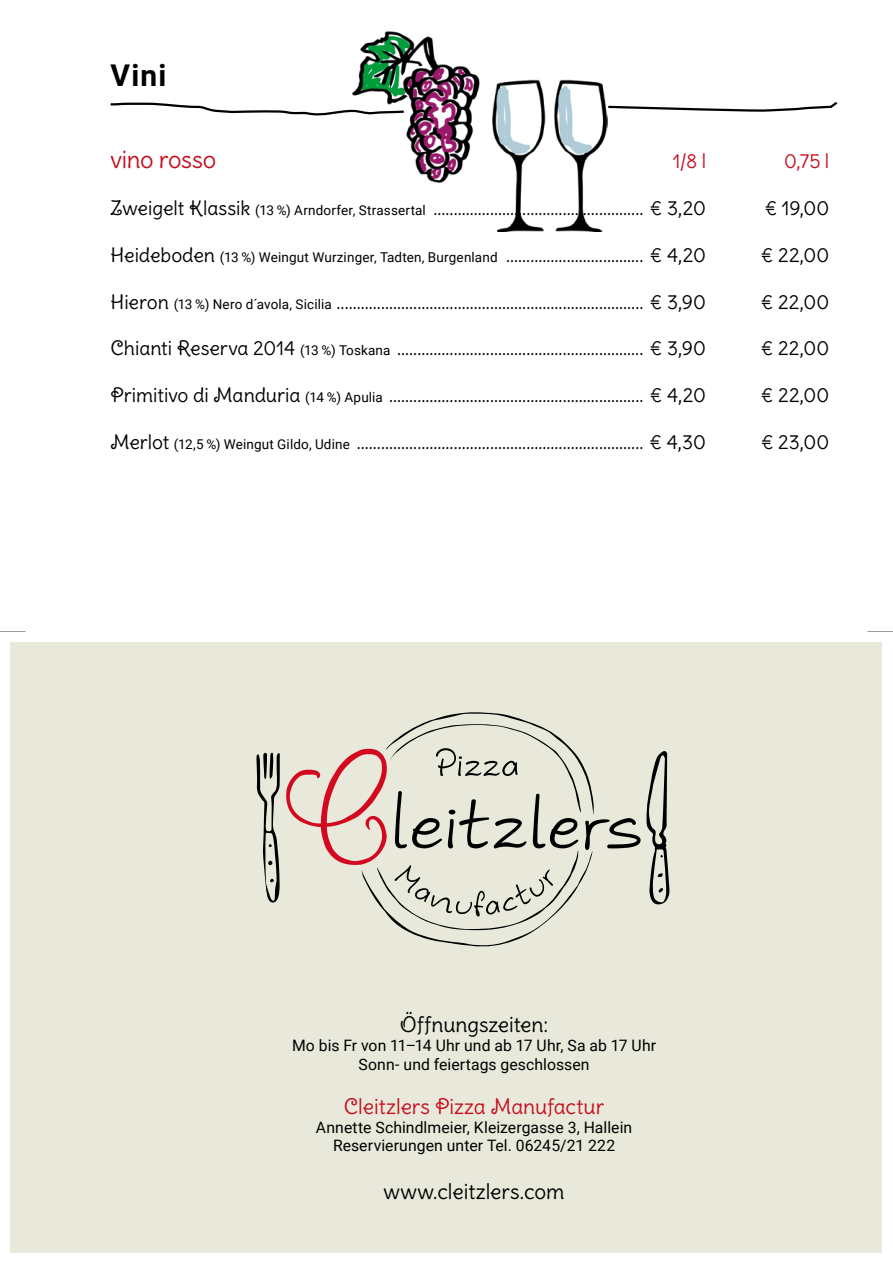
<style>
.page{position:relative;width:893px;height:1263px;background:#fff}
.page>*{position:absolute;margin:0;border:0;box-sizing:border-box;transform-origin:0 0}
.t1{font:700 30px "Roboto";color:#000}
._00_Kategorie{font:24px "Delius Swash Caps";letter-spacing:-.015em;color:#c5101f}
.t2{font:21px "Delius Swash Caps";letter-spacing:-.005em;color:#000}
.t3{font:21px "Delius Swash Caps";letter-spacing:-.005em;color:#c5101f}
._01_Produkt_Wein{font:19.5px "Delius Swash Caps";letter-spacing:-.005em;color:#000}
._00_Kategorie-2{font:19.5px "Delius Swash Caps";color:#c5101f}
.t4{font:15.75px "Roboto";letter-spacing:.005em;color:#000}
.s1{font-family:"Roboto";font-size:13.5px}
</style>
<div class="page">
<div style="left:11px;top:642px;width:871px;height:610px;background:#e9e9db"></div>
<svg style="left:110px;top:102px;width:241px;height:14px"></svg>
<img style="left:351px;top:31px;width:257px;height:201px">
<svg style="left:606px;top:100px;width:231px;height:13px"></svg>
<svg style="left:256px;top:753px;width:24px;height:149px"></svg>
<svg style="left:286px;top:712px;width:383px;height:234px"></svg>
<svg style="left:0;top:631px;width:26px;height:1px"></svg>
<svg style="left:867px;top:631px;width:26px;height:1px"></svg>
<p class="t1" style="left:111px;top:54px;width:57px">Vini</p>
<p class="_00_Kategorie" style="left:111px;top:145px;width:107px">vino rosso</p>
<p class="_00_Kategorie-2" style="left:673px;top:149px;width:35px">1/8 l</p>
<p class="_00_Kategorie-2" style="left:784px;top:149px;width:47px">0,75 l</p>
<p class="_01_Produkt_Wein" style="left:111px;top:196px;width:597px">Zweigelt Klassik <span class="s1">(13 %) Arndorfer, Strassertal</span> .................................................... € 3,20</p>
<p class="_01_Produkt_Wein" style="left:765px;top:196px;width:66px">€ 19,00</p>
<p class="_01_Produkt_Wein" style="left:111px;top:243px;width:597px">Heideboden <span class="s1">(13 %) Weingut Wurzinger, Tadten, Burgenland</span> .................................. € 4,20</p>
<p class="_01_Produkt_Wein" style="left:761px;top:243px;width:70px">€ 22,00</p>
<p class="_01_Produkt_Wein" style="left:111px;top:289px;width:597px">Hieron <span class="s1">(13 %) Nero d´avola, Sicilia</span> ............................................................................ € 3,90</p>
<p class="_01_Produkt_Wein" style="left:761px;top:289px;width:70px">€ 22,00</p>
<p class="_01_Produkt_Wein" style="left:111px;top:336px;width:597px">Chianti Reserva 2014 <span class="s1">(13 %) Toskana</span> ............................................................. € 3,90</p>
<p class="_01_Produkt_Wein" style="left:761px;top:336px;width:70px">€ 22,00</p>
<p class="_01_Produkt_Wein" style="left:111px;top:383px;width:597px">Primitivo di Manduria <span class="s1">(14 %) Apulia</span> ............................................................... € 4,20</p>
<p class="_01_Produkt_Wein" style="left:761px;top:383px;width:70px">€ 22,00</p>
<p class="_01_Produkt_Wein" style="left:111px;top:430px;width:597px">Merlot <span class="s1">(12,5 %) Weingut Gildo, Udine</span> ....................................................................... € 4,30</p>
<p class="_01_Produkt_Wein" style="left:761px;top:430px;width:70px">€ 23,00</p>
<p class="t2" style="left:400px;top:1011px;width:150px">Öffnungszeiten:</p>
<p class="t4" style="left:292px;top:1034px;width:366px">Mo bis Fr von 11–14 Uhr und ab 17 Uhr, Sa ab 17 Uhr</p>
<p class="t4" style="left:359px;top:1053px;width:232px">Sonn- und feiertags geschlossen</p>
<p class="t3" style="left:344px;top:1093px;width:262px">Cleitzlers Pizza Manufactur</p>
<p class="t4" style="left:316px;top:1116px;width:318px">Annette Schindlmeier, Kleizergasse 3, Hallein</p>
<p class="t4" style="left:333px;top:1135px;width:284px">Reservierungen unter Tel. 06245/21 222</p>
<p class="t2" style="left:384px;top:1178px;width:182px">www.cleitzlers.com</p>
</div>
